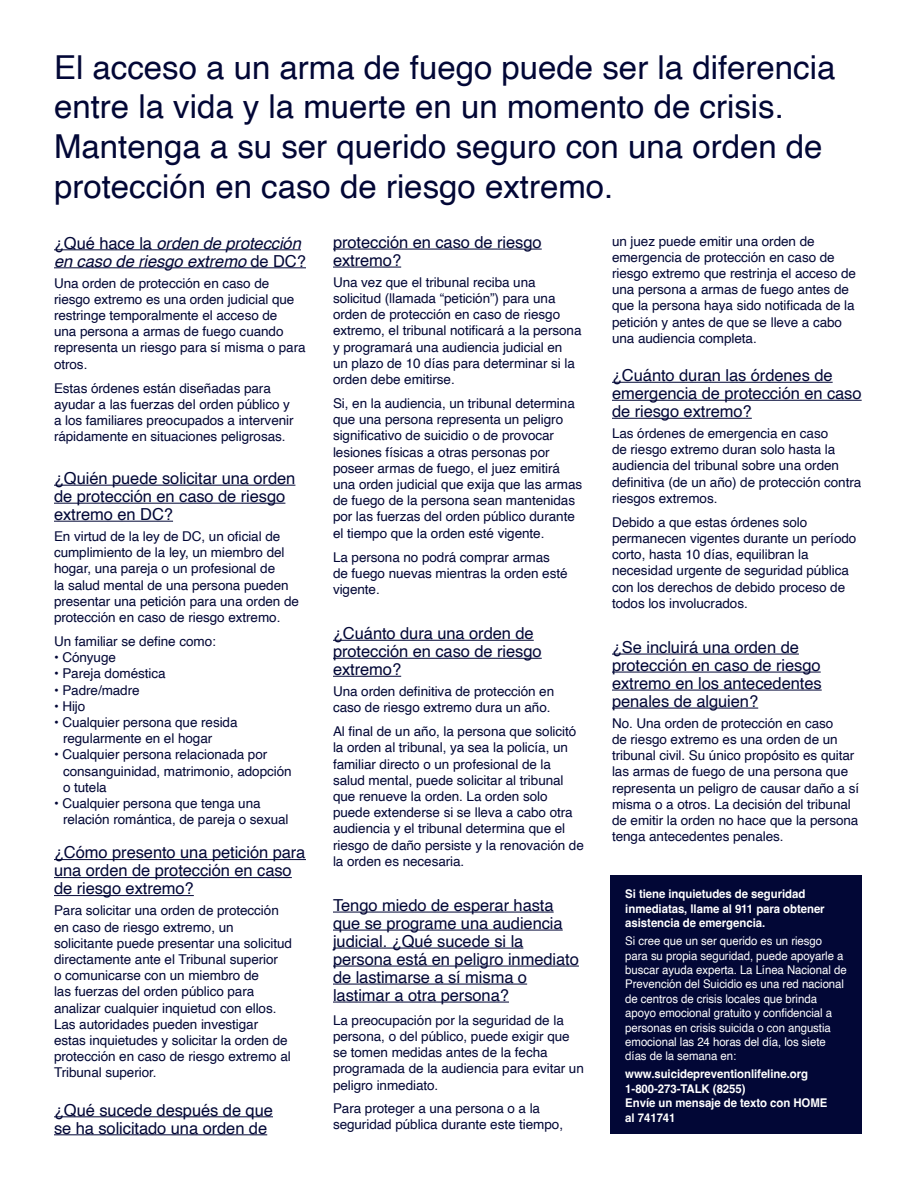
<style>
.page{position:relative;width:918px;height:1188px;background:#fff}
.page>*{position:absolute;margin:0;border:0;box-sizing:border-box;transform-origin:0 0}
.t1{font:33px/39.6px "Helvetica";color:#020736}
.t2{font:16.5px/18px "Helvetica";letter-spacing:-.005em;color:#020736}
.t3{font:italic 16.5px/18px "Helvetica";letter-spacing:-.005em;color:#020736}
.t4{font:13.5px/16.2px "Helvetica";letter-spacing:-.005em;color:#020736}
.t5{font:12px/14.4px "Helvetica";letter-spacing:-.005em;color:#fff;scale:.95 1}
.t6{font:700 12px/14.4px "Helvetica";letter-spacing:-.005em;color:#fff;scale:.95 1}
.s1{font-style:normal}
</style>
<div class="page">
<hr style="left:54px;top:249px;width:247px;height:1px;background:#020736">
<hr style="left:54px;top:267px;width:252px;height:1px;background:#020736">
<hr style="left:54px;top:485px;width:241px;height:1px;background:#020736">
<hr style="left:54px;top:503px;width:231px;height:1px;background:#020736">
<hr style="left:54px;top:521px;width:119px;height:1px;background:#020736">
<hr style="left:54px;top:859px;width:252px;height:1px;background:#020736">
<hr style="left:54px;top:877px;width:238px;height:1px;background:#020736">
<hr style="left:54px;top:895px;width:140px;height:1px;background:#020736">
<hr style="left:54px;top:1116px;width:219px;height:1px;background:#020736">
<hr style="left:54px;top:1134px;width:213px;height:1px;background:#020736">
<hr style="left:333px;top:249px;width:209px;height:1px;background:#020736">
<hr style="left:333px;top:267px;width:68px;height:1px;background:#020736">
<hr style="left:333px;top:640px;width:201px;height:1px;background:#020736">
<hr style="left:333px;top:658px;width:209px;height:1px;background:#020736">
<hr style="left:333px;top:676px;width:68px;height:1px;background:#020736">
<hr style="left:333px;top:912px;width:221px;height:1px;background:#020736">
<hr style="left:333px;top:930px;width:230px;height:1px;background:#020736">
<hr style="left:333px;top:948px;width:190px;height:1px;background:#020736">
<hr style="left:333px;top:966px;width:246px;height:1px;background:#020736">
<hr style="left:333px;top:984px;width:194px;height:1px;background:#020736">
<hr style="left:333px;top:1002px;width:176px;height:1px;background:#020736">
<hr style="left:612px;top:382px;width:221px;height:1px;background:#020736">
<hr style="left:612px;top:400px;width:250px;height:1px;background:#020736">
<hr style="left:612px;top:418px;width:140px;height:1px;background:#020736">
<hr style="left:612px;top:654px;width:187px;height:1px;background:#020736">
<hr style="left:612px;top:672px;width:209px;height:1px;background:#020736">
<hr style="left:612px;top:690px;width:210px;height:1px;background:#020736">
<hr style="left:612px;top:708px;width:146px;height:1px;background:#020736">
<div style="left:610px;top:876px;width:252px;height:258px;background:#020736"></div>
<h1 class="t1" style="left:54px;top:50px;width:783px">El acceso a un arma de fuego puede ser la diferencia entre la vida y la muerte en un momento de crisis.<br>Mantenga a su ser querido seguro con una orden de protección en caso de riesgo extremo.</h1>
<p class="t3" style="left:54px;top:235px;width:253px"><span class="s1">¿Qué hace la</span> orden de protección en caso de riesgo extremo <span class="s1">de DC?</span></p>
<p class="t4" style="left:54px;top:276px;width:253px">Una orden de protección en caso de riesgo extremo es una orden judicial que restringe temporalmente el acceso de<br>una persona a armas de fuego cuando representa un riesgo para sí misma o para otros.</p>
<p class="t4" style="left:54px;top:381px;width:241px">Estas órdenes están diseñadas para ayudar a las fuerzas del orden público y a los familiares preocupados a intervenir rápidamente en situaciones peligrosas.</p>
<p class="t2" style="left:54px;top:470px;width:243px">¿Quién puede solicitar una orden de protección en caso de riesgo extremo en DC?</p>
<p class="t4" style="left:54px;top:529px;width:247px">En virtud de la ley de DC, un oficial de cumplimiento de la ley, un miembro del hogar, una pareja o un profesional de<br>la salud mental de una persona pueden presentar una petición para una orden de protección en caso de riesgo extremo.</p>
<p class="t4" style="left:54px;top:634px;width:163px">Un familiar se define como:</p>
<p class="t4" style="left:54px;top:650px;width:63px">• Cónyuge</p>
<p class="t4" style="left:54px;top:667px;width:113px">• Pareja doméstica</p>
<p class="t4" style="left:54px;top:683px;width:87px">• Padre/madre</p>
<p class="t4" style="left:54px;top:699px;width:33px">• Hijo</p>
<p class="t4" style="left:63px;top:715px;width:176px;text-indent:-9px">• Cualquier persona que resida regularmente en el hogar</p>
<p class="t4" style="left:63px;top:748px;width:230px;text-indent:-9px">• Cualquier persona relacionada por consanguinidad, matrimonio, adopción o tutela</p>
<p class="t4" style="left:63px;top:796px;width:227px;text-indent:-9px">• Cualquier persona que tenga una relación romántica, de pareja o sexual</p>
<p class="t2" style="left:54px;top:845px;width:253px">¿Cómo presento una petición para una orden de protección en caso de riesgo extremo?</p>
<p class="t4" style="left:54px;top:904px;width:240px">Para solicitar una orden de protección en caso de riesgo extremo, un solicitante puede presentar una solicitud directamente ante el Tribunal superior<br>o comunicarse con un miembro de<br>las fuerzas del orden público para analizar cualquier inquietud con ellos.<br>Las autoridades pueden investigar estas inquietudes y solicitar la orden de protección en caso de riesgo extremo al Tribunal superior.</p>
<p class="t2" style="left:54px;top:1102px;width:220px">¿Qué sucede después de que se ha solicitado una orden de</p>
<p class="t2" style="left:333px;top:234px;width:210px">protección en caso de riesgo extremo?</p>
<p class="t4" style="left:333px;top:275px;width:250px">Una vez que el tribunal reciba una solicitud (llamada “petición”) para una orden de protección en caso de riesgo extremo, el tribunal notificará a la persona y programará una audiencia judicial en<br>un plazo de 10 días para determinar si la orden debe emitirse.</p>
<p class="t4" style="left:333px;top:396px;width:251px">Si, en la audiencia, un tribunal determina que una persona representa un peligro significativo de suicidio o de provocar lesiones físicas a otras personas por poseer armas de fuego, el juez emitirá una orden judicial que exija que las armas de fuego de la persona sean mantenidas por las fuerzas del orden público durante el tiempo que la orden esté vigente.</p>
<p class="t4" style="left:333px;top:550px;width:236px">La persona no podrá comprar armas de fuego nuevas mientras la orden esté vigente.</p>
<p class="t2" style="left:333px;top:626px;width:210px">¿Cuánto dura una orden de protección en caso de riesgo extremo?</p>
<p class="t4" style="left:333px;top:684px;width:223px">Una orden definitiva de protección en caso de riesgo extremo dura un año.</p>
<p class="t4" style="left:333px;top:724px;width:252px">Al final de un año, la persona que solicitó la orden al tribunal, ya sea la policía, un familiar directo o un profesional de la salud mental, puede solicitar al tribunal que renueve la orden. La orden solo puede extenderse si se lleva a cabo otra audiencia y el tribunal determina que el riesgo de daño persiste y la renovación de la orden es necesaria.</p>
<p class="t2" style="left:333px;top:897px;width:247px">Tengo miedo de esperar hasta que se programe una audiencia judicial. ¿Qué sucede si la persona está en peligro inmediato de lastimarse a sí misma o lastimar a otra persona?</p>
<p class="t4" style="left:333px;top:1013px;width:252px">La preocupación por la seguridad de la persona, o del público, puede exigir que se tomen medidas antes de la fecha programada de la audiencia para evitar un peligro inmediato.</p>
<p class="t4" style="left:333px;top:1101px;width:232px">Para proteger a una persona o a la seguridad pública durante este tiempo,</p>
<p class="t4" style="left:612px;top:234px;width:246px">un juez puede emitir una orden de emergencia de protección en caso de riesgo extremo que restrinja el acceso de una persona a armas de fuego antes de que la persona haya sido notificada de la petición y antes de que se lleve a cabo una audiencia completa.</p>
<p class="t2" style="left:612px;top:368px;width:251px">¿Cuánto duran las órdenes de emergencia de protección en caso de riesgo extremo?</p>
<p class="t4" style="left:612px;top:426px;width:251px">Las órdenes de emergencia en caso<br>de riesgo extremo duran solo hasta la audiencia del tribunal sobre una orden definitiva (de un año) de protección contra riesgos extremos.</p>
<p class="t4" style="left:612px;top:515px;width:246px">Debido a que estas órdenes solo permanecen vigentes durante un período corto, hasta 10 días, equilibran la necesidad urgente de seguridad pública con los derechos de debido proceso de todos los involucrados.</p>
<p class="t2" style="left:612px;top:639px;width:211px">¿Se incluirá una orden de protección en caso de riesgo extremo en los antecedentes penales de alguien?</p>
<p class="t4" style="left:612px;top:716px;width:249px">No. Una orden de protección en caso<br>de riesgo extremo es una orden de un tribunal civil. Su único propósito es quitar las armas de fuego de una persona que representa un peligro de causar daño a sí misma o a otros. La decisión del tribunal de emitir la orden no hace que la persona tenga antecedentes penales.</p>
<p class="t6" style="left:625px;top:888px;width:211px">Si tiene inquietudes de seguridad inmediatas, llame al 911 para obtener asistencia de emergencia.</p>
<p class="t5" style="left:625px;top:935px;width:235px">Si cree que un ser querido es un riesgo para su propia seguridad, puede apoyarle a buscar ayuda experta. La Línea Nacional de Prevención del Suicidio es una red nacional de centros de crisis locales que brinda apoyo emocional gratuito y confidencial a personas en crisis suicida o con angustia emocional las 24 horas del día, los siete días de la semana en:</p>
<p class="t6" style="left:625px;top:1068px;width:214px">www.suicidepreventionlifeline.org<br>1-800-273-TALK (8255)<br>Envíe un mensaje de texto con HOME al 741741</p>
</div>
